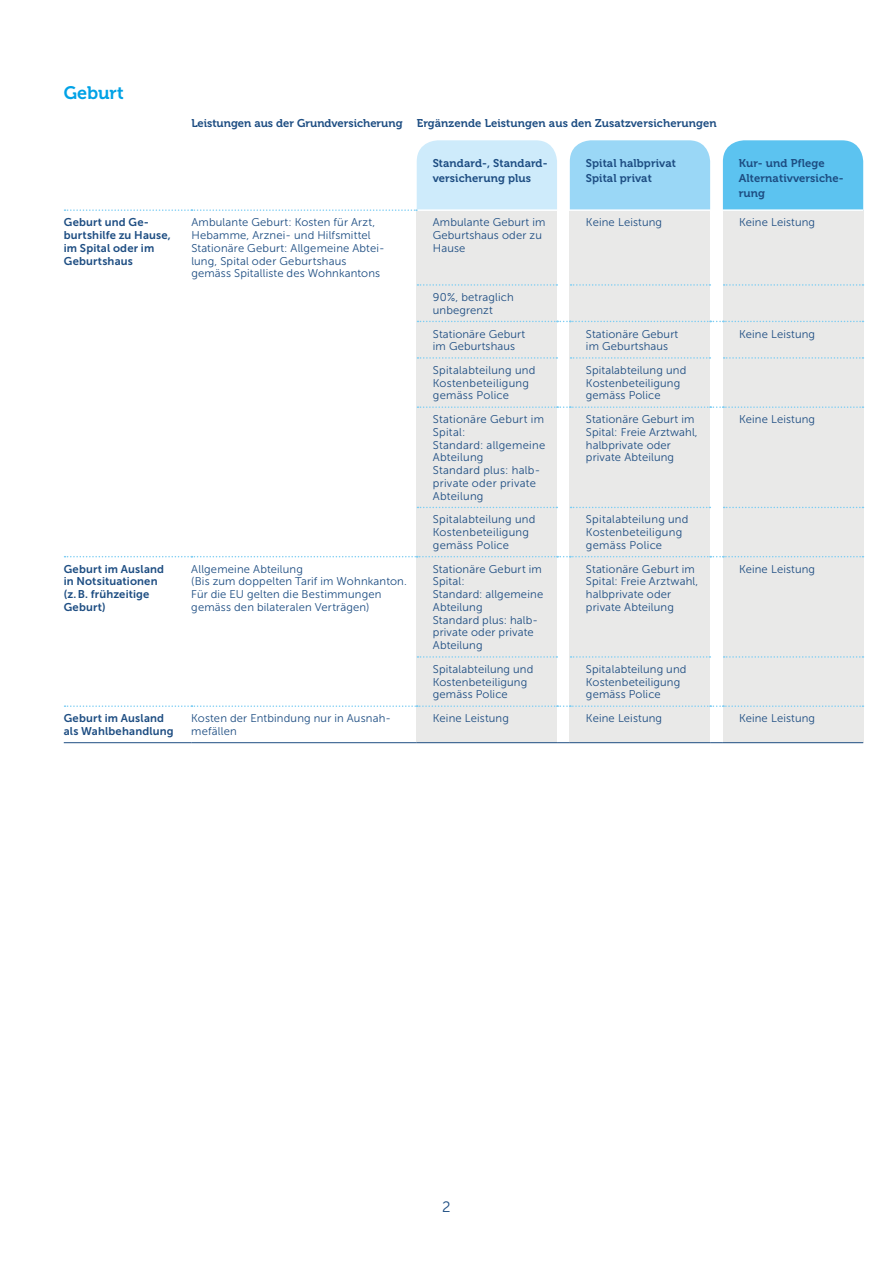
<style>
.page{position:relative;width:893px;height:1263px;background:#fff}
.page>*{position:absolute;margin:0;border:0;box-sizing:border-box;transform-origin:0 0}
.t1{font:18px "Museo 700";color:#00a2e6}
.t2{font:15px "Museo Sans 300";color:#1d4d82}
.t3{font:11.25px/12.8px "Museo Sans 300";letter-spacing:.015em;color:#1d4d82}
.t4{font:11.25px/15px "Museo 700";letter-spacing:.01em;color:#1d4d82}
.t5{font:11.25px/12.8px "Museo Sans 700";letter-spacing:.015em;color:#1d4d82}
</style>
<div class="page">
<div style="left:723px;top:210px;width:140px;height:533px;background:#e9e9e8"></div>
<div style="left:417px;top:210px;width:140px;height:533px;background:#e9e9e8"></div>
<div style="left:570px;top:210px;width:140px;height:533px;background:#e9e9e8"></div>
<div style="left:723px;top:140px;width:140px;height:69px;background:#5cc3f0"></div>
<div style="left:570px;top:140px;width:140px;height:69px;background:#9ad7f6"></div>
<hr style="left:68px;top:209px;width:795px;height:2px;background:#fff">
<svg style="left:65px;top:140px;width:492px;height:71px"></svg>
<svg style="left:417px;top:284px;width:140px;height:2px"></svg>
<svg style="left:571px;top:284px;width:139px;height:2px"></svg>
<svg style="left:724px;top:284px;width:139px;height:2px"></svg>
<svg style="left:417px;top:357px;width:140px;height:2px"></svg>
<svg style="left:571px;top:357px;width:139px;height:2px"></svg>
<svg style="left:724px;top:357px;width:139px;height:2px"></svg>
<svg style="left:417px;top:507px;width:140px;height:1px"></svg>
<svg style="left:571px;top:507px;width:139px;height:1px"></svg>
<svg style="left:724px;top:507px;width:139px;height:1px"></svg>
<svg style="left:65px;top:556px;width:798px;height:1px"></svg>
<svg style="left:417px;top:656px;width:140px;height:2px"></svg>
<svg style="left:571px;top:656px;width:139px;height:2px"></svg>
<svg style="left:724px;top:656px;width:139px;height:2px"></svg>
<svg style="left:65px;top:705px;width:798px;height:2px"></svg>
<svg style="left:417px;top:321px;width:446px;height:1px"></svg>
<svg style="left:417px;top:406px;width:446px;height:2px"></svg>
<hr style="left:64px;top:742px;width:127px;height:1px;background:#1d4d82">
<hr style="left:191px;top:742px;width:226px;height:1px;background:#1d4d82">
<hr style="left:417px;top:742px;width:140px;height:1px;background:#1d4d82">
<svg style="left:557px;top:742px;width:13px;height:1px"></svg>
<hr style="left:570px;top:742px;width:140px;height:1px;background:#1d4d82">
<svg style="left:710px;top:742px;width:13px;height:1px"></svg>
<hr style="left:723px;top:742px;width:140px;height:1px;background:#1d4d82">
<h1 class="t1" style="left:64px;top:82px;width:62px">Geburt</h1>
<p class="t4" style="left:191px;top:115px;width:213px">Leistungen aus der Grundversicherung</p>
<p class="t4" style="left:417px;top:115px;width:302px">Ergänzende Leistungen aus den Zusatzversicherungen</p>
<p class="t4" style="left:433px;top:155px;width:116px">Standard-, Standard&shy;versicherung plus</p>
<p class="t4" style="left:586px;top:155px;width:92px">Spital halbprivat<br>Spital privat</p>
<p class="t4" style="left:739px;top:155px;width:106px">Kur- und Pflege<br>Alternativversiche&shy;rung</p>
<p class="t5" style="left:64px;top:216px;width:109px">Geburt und Ge&shy;burtshilfe zu Hause, im Spital oder im<br>Geburtshaus</p>
<p class="t3" style="left:191px;top:216px;width:195px">Ambulante Geburt: Kosten für Arzt, Hebamme, Arznei- und Hilfsmittel Stationäre Geburt: Allgemeine Abtei&shy;lung, Spital oder Geburtshaus gemäss Spitalliste des Wohnkantons</p>
<p class="t3" style="left:433px;top:216px;width:114px">Ambulante Geburt im<br>Geburtshaus oder zu<br>Hause</p>
<p class="t3" style="left:586px;top:216px;width:78px">Keine Leistung</p>
<p class="t3" style="left:739px;top:216px;width:78px">Keine Leistung</p>
<p class="t3" style="left:433px;top:291px;width:82px">90%, betraglich unbegrenzt</p>
<p class="t3" style="left:433px;top:327px;width:94px">Stationäre Geburt im Geburtshaus</p>
<p class="t3" style="left:586px;top:327px;width:94px">Stationäre Geburt im Geburtshaus</p>
<p class="t3" style="left:739px;top:327px;width:78px">Keine Leistung</p>
<p class="t3" style="left:433px;top:364px;width:104px">Spitalabteilung und<br>Kostenbeteiligung gemäss Police</p>
<p class="t3" style="left:586px;top:364px;width:102px">Spitalabteilung und<br>Kostenbeteiligung gemäss Police</p>
<p class="t3" style="left:433px;top:413px;width:114px">Stationäre Geburt im<br>Spital:<br>Standard: allgemeine<br>Abteilung<br>Standard plus: halb&shy;private oder private<br>Abteilung</p>
<p class="t3" style="left:586px;top:413px;width:113px">Stationäre Geburt im<br>Spital: Freie Arztwahl, halbprivate oder private Abteilung</p>
<p class="t3" style="left:739px;top:413px;width:78px">Keine Leistung</p>
<p class="t3" style="left:433px;top:513px;width:104px">Spitalabteilung und<br>Kostenbeteiligung gemäss Police</p>
<p class="t3" style="left:586px;top:513px;width:104px">Spitalabteilung und<br>Kostenbeteiligung gemäss Police</p>
<p class="t5" style="left:64px;top:562px;width:102px">Geburt im Ausland in Notsituationen (z.B. frühzeitige<br>Geburt)</p>
<p class="t3" style="left:191px;top:562px;width:217px">Allgemeine Abteilung<br>(Bis zum doppelten Tarif im Wohnkanton.<br>Für die EU gelten die Bestimmungen gemäss den bilateralen Verträgen)</p>
<p class="t3" style="left:433px;top:562px;width:112px">Stationäre Geburt im<br>Spital:<br>Standard: allgemeine<br>Abteilung<br>Standard plus: halb&shy;private oder private<br>Abteilung</p>
<p class="t3" style="left:586px;top:562px;width:114px">Stationäre Geburt im<br>Spital: Freie Arztwahl, halbprivate oder private Abteilung</p>
<p class="t3" style="left:739px;top:562px;width:78px">Keine Leistung</p>
<p class="t3" style="left:433px;top:663px;width:102px">Spitalabteilung und<br>Kostenbeteiligung gemäss Police</p>
<p class="t3" style="left:586px;top:663px;width:102px">Spitalabteilung und<br>Kostenbeteiligung gemäss Police</p>
<p class="t5" style="left:64px;top:712px;width:111px">Geburt im Ausland als Wahlbehandlung</p>
<p class="t3" style="left:191px;top:712px;width:201px">Kosten der Entbindung nur in Ausnah&shy;mefällen</p>
<p class="t3" style="left:433px;top:712px;width:78px">Keine Leistung</p>
<p class="t3" style="left:586px;top:712px;width:78px">Keine Leistung</p>
<p class="t3" style="left:739px;top:712px;width:78px">Keine Leistung</p>
<h2 class="t2" style="left:442px;top:1198px;width:10px">2</h2>
</div>
